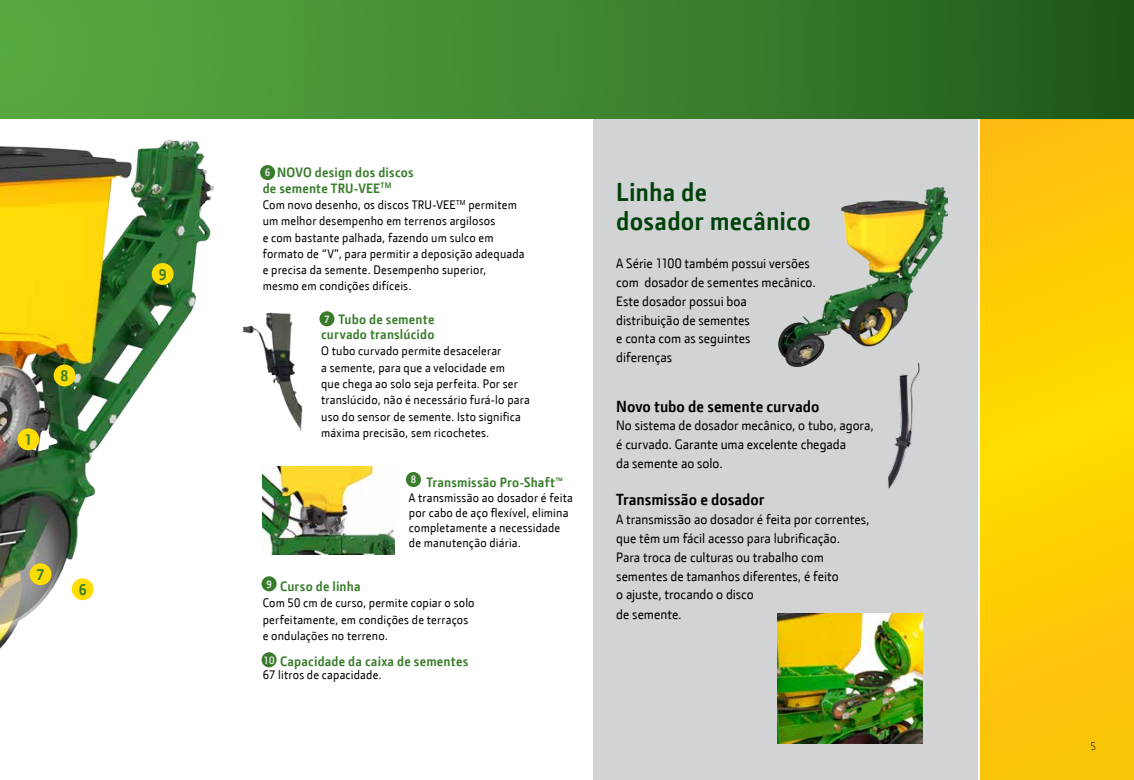
<style>
.page{position:relative;width:1134px;height:780px;background:#fff}
.page>*{position:absolute;margin:0;border:0;box-sizing:border-box;transform-origin:0 0}
.t1{font:700 26.25px/28.8px "JD Sans";letter-spacing:.005em;color:#004109}
.t2{font:700 16.25px "JD Sans";letter-spacing:-.005em;color:#000}
.t3{font:700 15.62px "JD Sans";color:#387c2b}
.t4{font:13.75px/18.8px "JD Sans";color:#000}
.t5{font:700 13.75px/16.2px "JD Sans";letter-spacing:.01em;color:#387c2b}
.t6{font:12.5px/16.2px "JD Sans";letter-spacing:.015em;color:#000}
.t7{font:300 11.25px "JD Sans";color:#000}
.t8{font:700 10.75px "JD Sans";color:#e6e7e8}
</style>
<div class="page">
<div style="left:593px;top:118px;width:384px;height:662px;background:#d1d3d4"></div>
<svg style="left:980px;top:118px;width:154px;height:662px;background:#fdcc05"></svg>
<div style="left:0;top:0;width:1134px;height:118px;background:linear-gradient(to right,#5caf43,#215c1c)"></div>
<img style="left:0;top:140px;width:213px;height:509px">
<div style="left:54px;top:364px;width:21px;height:22px;background:#fd0;border-radius:50%"></div>
<div style="left:30px;top:563px;width:21px;height:22px;background:#fd0;border-radius:50%"></div>
<div style="left:72px;top:578px;width:22px;height:22px;background:#fd0;border-radius:50%"></div>
<div style="left:17px;top:428px;width:22px;height:22px;background:#fd0;border-radius:50%"></div>
<div style="left:152px;top:263px;width:22px;height:22px;background:#fd0;border-radius:50%"></div>
<img style="left:777px;top:613px;width:146px;height:130px">
<img style="left:888px;top:366px;width:32px;height:124px">
<img style="left:263px;top:467px;width:132px;height:88px">
<img style="left:243px;top:312px;width:79px;height:119px">
<div style="left:260px;top:165px;width:15px;height:15px;background:#387c2b;border-radius:50%"></div>
<div style="left:319px;top:311px;width:15px;height:15px;background:#387c2b;border-radius:50%"></div>
<div style="left:406px;top:472px;width:15px;height:15px;background:#387c2b;border-radius:50%"></div>
<div style="left:262px;top:576px;width:15px;height:15px;background:#387c2b;border-radius:50%"></div>
<div style="left:262px;top:652px;width:15px;height:15px;background:#387c2b;border-radius:50%"></div>
<img style="left:778px;top:186px;width:169px;height:180px">
<p class="t3" style="left:24px;top:429px;width:9px">1</p>
<p class="t3" style="left:61px;top:366px;width:9px">8</p>
<p class="t3" style="left:37px;top:564px;width:9px">7</p>
<p class="t3" style="left:79px;top:579px;width:9px">6</p>
<p class="t3" style="left:159px;top:264px;width:9px">9</p>
<p class="t5" style="left:263px;top:163px;width:152px;text-indent:15px">NOVO design dos discos de semente TRU-VEE<sup>TM</sup></p>
<p class="t6" style="left:263px;top:196px;width:263px">Com novo desenho, os discos TRU-VEE<sup>TM</sup> permitem um melhor desempenho em terrenos argilosos<br>e com bastante palhada, fazendo um sulco em formato de “V”, para permitir a deposição adequada e precisa da semente. Desempenho superior, mesmo em condições difíceis.</p>
<p class="t8" style="left:265px;top:166px;width:7px">6</p>
<p class="t5" style="left:321px;top:311px;width:115px;line-height:15px;text-align:right">Tubo de semente curvado translúcido</p>
<p class="t6" style="left:321px;top:342px;width:210px">O tubo curvado permite desacelerar<br>a semente, para que a velocidade em<br>que chega ao solo seja perfeita. Por ser translúcido, não é necessário furá-lo para uso do sensor de semente. Isto significa máxima precisão, sem ricochetes.</p>
<p class="t8" style="left:324px;top:312px;width:7px">7</p>
<p class="t8" style="left:411px;top:472px;width:7px">8</p>
<p class="t5" style="left:426px;top:473px;width:138px">Transmissão Pro-Shaft™</p>
<p class="t6" style="left:409px;top:489px;width:165px;line-height:15px">A transmissão ao dosador é feita por cabo de aço flexível, elimina completamente a necessidade de manutenção diária.</p>
<p class="t8" style="left:266px;top:577px;width:7px">9</p>
<p class="t5" style="left:280px;top:577px;width:82px">Curso de linha</p>
<p class="t6" style="left:263px;top:594px;width:213px">Com 50 cm de curso, permite copiar o solo perfeitamente, em condições de terraços e ondulações no terreno.</p>
<p class="t5" style="left:280px;top:652px;width:190px">Capacidade da caixa de sementes</p>
<p class="t6" style="left:263px;top:665px;width:120px">67 litros de capacidade.</p>
<p class="t8" style="left:263px;top:653px;width:13px">10</p>
<h1 class="t1" style="left:616px;top:176px;width:196px">Linha de<br>dosador mecânico</h1>
<p class="t4" style="left:616px;top:254px;width:201px">A Série 1100 também possui versões com dosador de sementes mecânico.<br>Este dosador possui boa<br>distribuição de sementes<br>e conta com as seguintes<br>diferenças</p>
<h2 class="t2" style="left:616px;top:395px;width:205px">Novo tubo de semente curvado</h2>
<p class="t4" style="left:616px;top:416px;width:259px">No sistema de dosador mecânico, o tubo, agora, é curvado. Garante uma excelente chegada<br>da semente ao solo.</p>
<h2 class="t2" style="left:616px;top:489px;width:150px">Transmissão e dosador</h2>
<p class="t4" style="left:616px;top:509px;width:255px">A transmissão ao dosador é feita por correntes, que têm um fácil acesso para lubrificação.<br>Para troca de culturas ou trabalho com sementes de tamanhos diferentes, é feito<br>o ajuste, trocando o disco</p>
<p class="t4" style="left:616px;top:604px;width:67px">de semente.</p>
<p class="t7" style="left:1091px;top:740px;width:7px">5</p>
</div>
